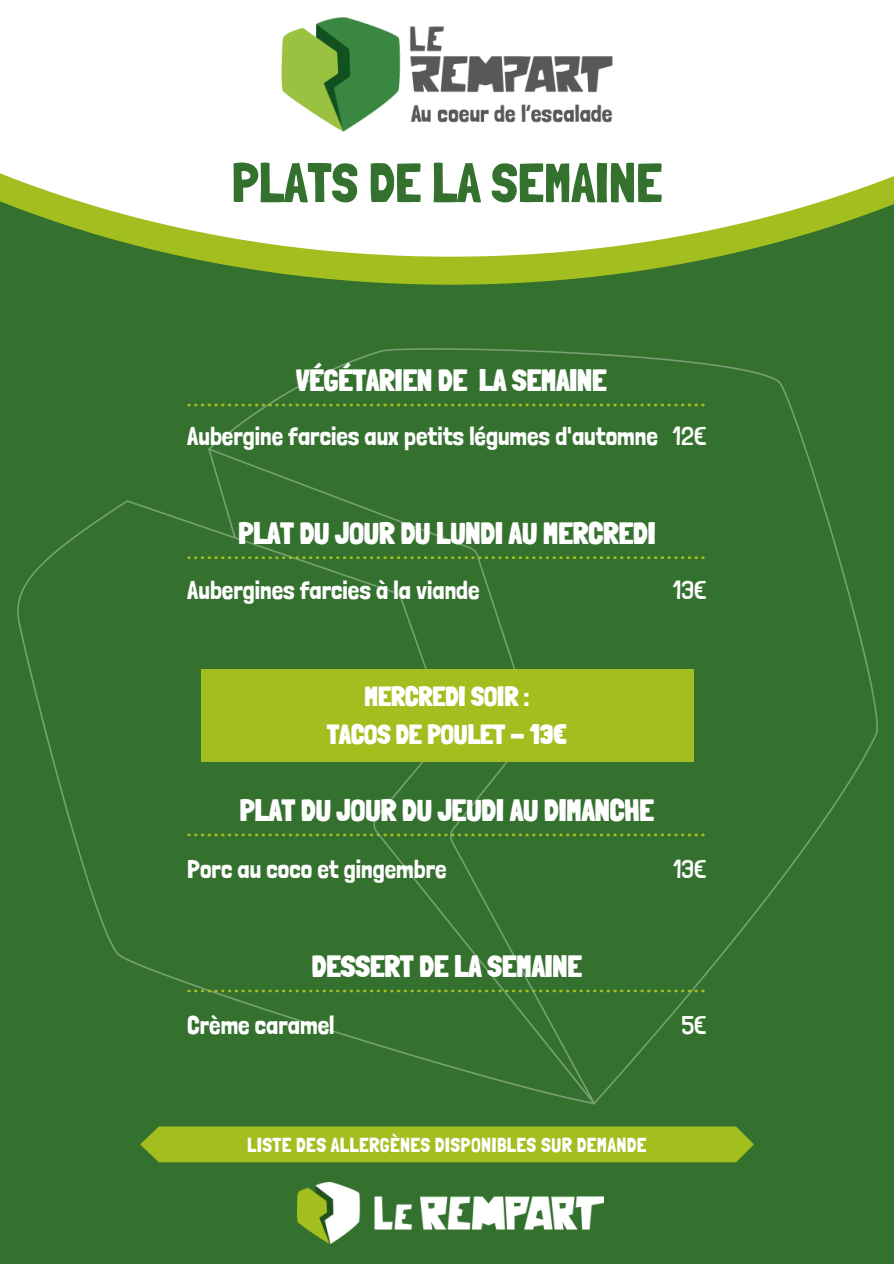
<style>
.page{position:relative;width:894px;height:1264px;background:#fff}
.page>*{position:absolute;margin:0;border:0;box-sizing:border-box;transform-origin:0 0}
.t1{font:55.5px "Londrina Solid";letter-spacing:-.01em;color:#34712e}
.t2{font:900 30.15px "Londrina Solid";color:#fff}
.t3{font:900 27.15px "Londrina Solid";color:#fff}
.t4{font:25.65px "Londrina Solid";color:#fff}
.t5{font:300 25.65px "Londrina Solid";color:#fff}
.t6{font:300 25.5px "Londrina Solid";color:#fff}
.t7{font:20.25px "Londrina Solid";letter-spacing:.015em;color:#fff}
</style>
<div class="page">
<div style="left:0;top:0;width:893px;height:1263px;background:#34712e"></div>
<svg style="left:185px;top:257px;width:531px;height:28px;fill:#a2be1f"></svg>
<svg style="left:0;top:0;width:893px;height:257px;background:#eef3e3"></svg>
<div style="left:140px;top:1126px;width:613px;height:36px;background:#a2be1f"></div>
<img style="left:17px;top:349px;width:859px;height:755px">
<img style="left:297px;top:1182px;width:306px;height:61px">
<img style="left:281px;top:17px;width:331px;height:115px">
<svg style="left:187px;top:403px;width:517px;height:3px"></svg>
<svg style="left:187px;top:833px;width:517px;height:3px"></svg>
<svg style="left:187px;top:556px;width:517px;height:3px"></svg>
<svg style="left:187px;top:989px;width:517px;height:3px"></svg>
<div style="left:201px;top:669px;width:492px;height:92px;background:#a2be1f"></div>
<p class="t1" style="left:231px;top:150px;width:432px">PLATS DE LA SEMAINE</p>
<p class="t2" style="left:296px;top:362px;width:312px">VÉGÉTARIEN DE LA SEMAINE</p>
<p class="t4" style="left:187px;top:421px;width:472px">Aubergine farcies aux petits légumes d'automne</p>
<p class="t5" style="left:672px;top:421px;width:36px">12€</p>
<p class="t2" style="left:238px;top:515px;width:418px">PLAT DU JOUR DU LUNDI AU MERCREDI</p>
<p class="t4" style="left:187px;top:574px;width:294px">Aubergines farcies à la viande</p>
<p class="t5" style="left:672px;top:574px;width:35px">13€</p>
<p class="t3" style="left:364px;top:680px;width:166px">MERCREDI SOIR :</p>
<p class="t3" style="left:327px;top:718px;width:241px">TACOS DE POULET - 13€</p>
<p class="t2" style="left:240px;top:792px;width:415px">PLAT DU JOUR DU JEUDI AU DIMANCHE</p>
<p class="t4" style="left:187px;top:854px;width:261px">Porc au coco et gingembre</p>
<p class="t6" style="left:673px;top:854px;width:35px">13€</p>
<p class="t2" style="left:312px;top:948px;width:271px">DESSERT DE LA SEMAINE</p>
<p class="t4" style="left:187px;top:1010px;width:149px">Crème caramel</p>
<p class="t6" style="left:681px;top:1010px;width:27px">5€</p>
<p class="t7" style="left:247px;top:1132px;width:401px">LISTE DES ALLERGÈNES DISPONIBLES SUR DEMANDE</p>
</div>
